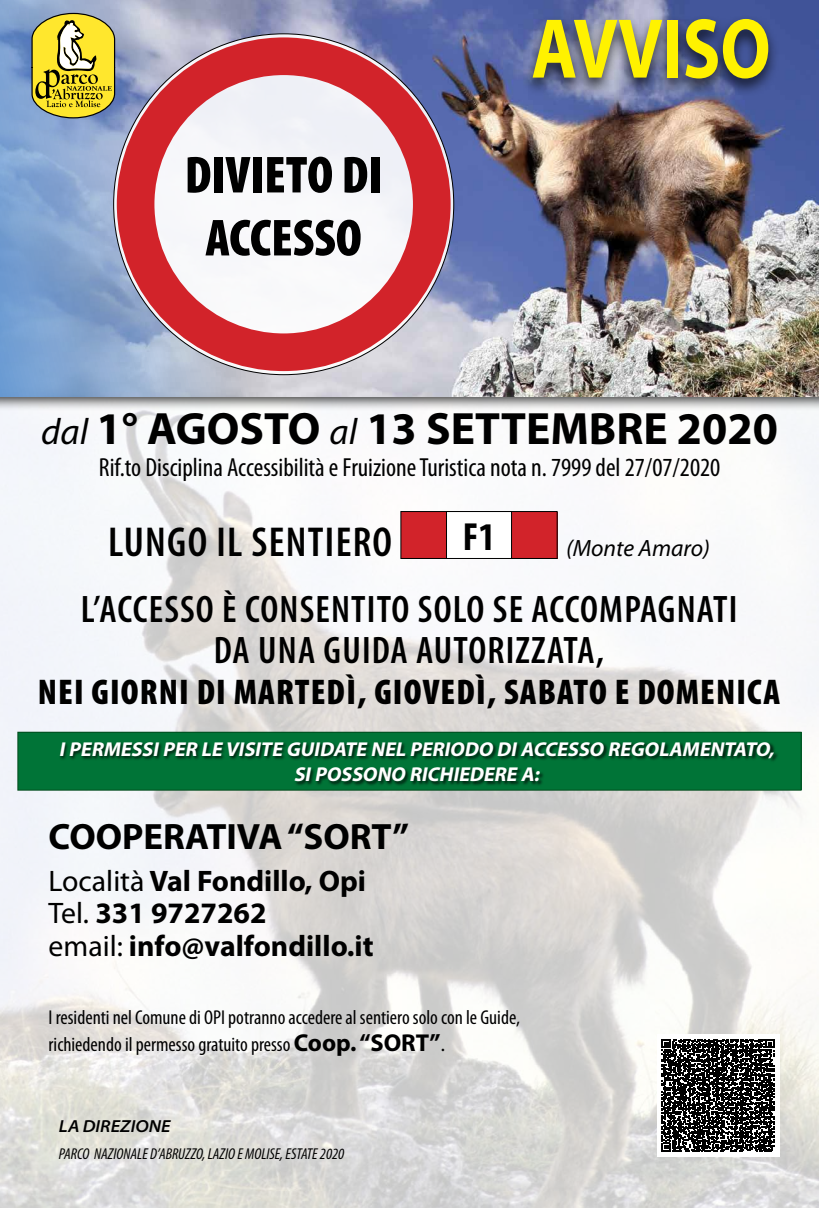
<style>
.page{position:relative;width:819px;height:1208px;background:#fff}
.page>*{position:absolute;margin:0;border:0;box-sizing:border-box;transform-origin:0 0}
.t1{font:700 85.58px "Myriad Pro";color:#fff200;scale:.82 1}
.t2{font:900 condensed 52.5px/63px "Myriad Pro";color:#000;text-align:center}
.t3{font:700 45.5px "Myriad Pro";color:#000}
.t4{font:600 condensed 42px "Myriad Pro";letter-spacing:.03em;color:#000}
.t5{font:700 condensed 39.38px "Myriad Pro";color:#000}
.t6{font:600 condensed 38.5px/41.1px "Myriad Pro";letter-spacing:.03em;color:#000;text-align:center}
.t7{font:700 36.75px "Myriad Pro";color:#000}
.t8{font:900 condensed 35.88px "Myriad Pro";letter-spacing:.03em;color:#000}
.t9{font:700 29.75px/32.4px "Myriad Pro";color:#000}
.t10{font:condensed 26.25px "Myriad Pro";color:#000}
.t11{font:italic 23.62px "Myriad Pro";color:#000}
.t12{font:condensed 20.12px/27.1px "Myriad Pro";color:#000}
.t13{font:italic 700 20.12px/25.2px "Myriad Pro";color:#fff;text-align:center}
.t14{font:italic 600 semi-expanded 17.5px "Myriad Pro";color:#000}
.t15{font:italic condensed 15.75px "Myriad Pro";color:#000}
.s1{font-weight:400;font-style:italic;font-size:36.75px}
.s2{font-weight:400}
.s3{font-weight:700;font-stretch:normal;font-size:24.5px}
.s4{font-stretch:normal}
</style>
<div class="page">
<img style="left:0;top:411px;width:819px;height:797px">
<div style="left:0;top:0;width:819px;height:411px;background:#000;opacity:.75"></div>
<img style="left:0;top:0;width:819px;height:397px">
<div style="left:401px;top:512px;width:156px;height:46px;background:#d2232a"></div>
<div style="left:400px;top:511px;width:157px;height:48px;border:1px solid #000"></div>
<div style="left:446px;top:512px;width:65px;height:46px;background:#fff"></div>
<div style="left:446px;top:511px;width:65px;height:48px;border:1px solid #000"></div>
<div style="left:18px;top:732px;width:783px;height:58px;background:#007437"></div>
<div style="left:59px;top:741px;width:719px;height:45px;background:#000;opacity:.75"></div>
<div style="left:17px;top:732px;width:784px;height:59px;border:1px solid #004b1c"></div>
<div style="left:656px;top:1034px;width:123px;height:122px;background:#fff"></div>
<svg style="left:661px;top:1039px;width:113px;height:112px"></svg>
<div style="left:521px;top:14px;width:259px;height:84px;background:#000;opacity:.75"></div>
<svg style="left:31px;top:12px;width:85px;height:107px;background:#c3b74a"></svg>
<svg style="left:114px;top:34px;width:339px;height:341px;fill:#f5f6fa"></svg>
<div style="left:117px;top:37px;width:333px;height:334px;border:38px solid #d2232a;border-radius:50%"></div>
<h2 class="t2" style="left:185px;top:142px;width:199px">DIVIETO DI<br>ACCESSO</h2>
<h1 class="t1" style="left:531px;top:-7px;width:293px">AVVISO</h1>
<h3 class="t3" style="left:41px;top:399px;width:738px"><span class="s1">dal</span> 1° AGOSTO <span class="s1">al</span> 13 SETTEMBRE 2020</h3>
<h3 class="t10" style="left:99px;top:451px;width:623px">Rif.to Disciplina Accessibilità e Fruizione Turistica nota n. 7999 del 27/07/2020</h3>
<h3 class="t4" style="left:108px;top:516px;width:285px">LUNGO IL SENTIERO</h3>
<h3 class="t5" style="left:463px;top:512px;width:34px">F1</h3>
<p class="t11" style="left:566px;top:534px;width:145px">(Monte Amaro)</p>
<h3 class="t6" style="left:81px;top:588px;width:658px">L’ACCESSO È CONSENTITO SOLO SE ACCOMPAGNATI<br>DA UNA GUIDA AUTORIZZATA,</h3>
<h3 class="t8" style="left:38px;top:669px;width:744px">NEI GIORNI DI MARTEDÌ, GIOVEDÌ, SABATO E DOMENICA</h3>
<p class="t13" style="left:59px;top:736px;width:721px">IPERMESSIPER LE VISITE GUIDATE NEL PERIODO DIACCESSO REGOLAMENTATO,<br>SIPOSSONO RICHIEDERE A:</p>
<h3 class="t7" style="left:49px;top:812px;width:362px">COOPERATIVA “SORT”</h3>
<h3 class="t9" style="left:49px;top:864px;width:326px"><span class="s2">Località</span> Val Fondillo, Opi<br><span class="s2">Tel.</span> 331 9727262<br><span class="s2">email:</span> info@valfondillo.it</h3>
<p class="t12" style="left:49px;top:1003px;width:473px">I residenti nel Comune di OPI potranno accedere al sentiero solo con le Guide, richiedendo il permesso gratuito presso <span class="s3">Coop. “SORT”</span><span class="s4">.</span></p>
<p class="t14" style="left:59px;top:1116px;width:113px">LA DIREZIONE</p>
<p class="t15" style="left:59px;top:1144px;width:287px">PARCO NAZIONALE D’ABRUZZO, LAZIO E MOLISE, ESTATE 2020</p>
</div>
